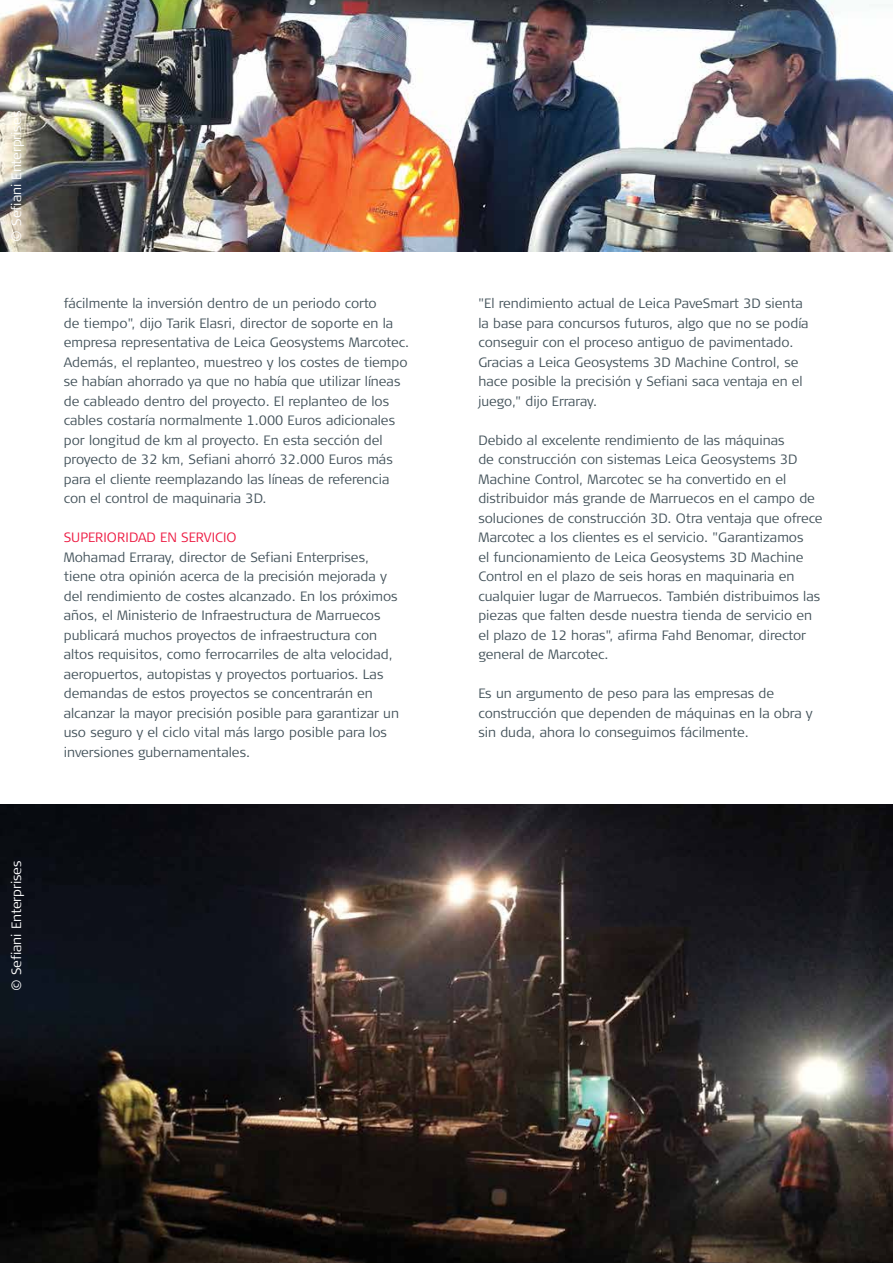
<style>
.page{position:relative;width:893px;height:1263px;background:#fff}
.page>*{position:absolute;margin:0;border:0;box-sizing:border-box;transform-origin:0 0}
.t1{font:300 13.5px/19.5px "Signa Column";color:#43525a}
.t2{font:300 13.5px "Signa Column";letter-spacing:-.005em;color:#fff}
.t3{font:300 13.5px "Signa Column";color:#ed1941}
</style>
<div class="page">
<img style="left:0;top:804px;width:893px;height:459px">
<img style="left:0;top:0;width:893px;height:251px">
<p class="t2" style="left:9px;top:242px;width:132px;rotate:-90deg">© Sefiani Enterprises</p>
<p class="t1" style="left:64px;top:294px;width:347px">fácilmente la inversión dentro de un periodo corto<br>de tiempo", dijo Tarik Elasri, director de soporte en la empresa representativa de Leica Geosystems Marcotec.<br>Además, el replanteo, muestreo y los costes de tiempo se habían ahorrado ya que no había que utilizar líneas de cableado dentro del proyecto. El replanteo de los cables costaría normalmente 1.000 Euros adicionales por longitud de km al proyecto. En esta sección del proyecto de 32 km, Sefiani ahorró 32.000 Euros más para el cliente reemplazando las líneas de referencia con el control de maquinaria 3D.</p>
<p class="t3" style="left:64px;top:530px;width:174px">SUPERIORIDAD EN SERVICIO</p>
<p class="t1" style="left:64px;top:547px;width:337px">Mohamad Erraray, director de Sefiani Enterprises, tiene otra opinión acerca de la precisión mejorada y del rendimiento de costes alcanzado. En los próximos años, el Ministerio de Infraestructura de Marruecos publicará muchos proyectos de infraestructura con altos requisitos, como ferrocarriles de alta velocidad, aeropuertos, autopistas y proyectos portuarios. Las demandas de estos proyectos se concentrarán en alcanzar la mayor precisión posible para garantizar un uso seguro y el ciclo vital más largo posible para los inversiones gubernamentales.</p>
<p class="t2" style="left:9px;top:991px;width:132px;rotate:-90deg">© Sefiani Enterprises</p>
<p class="t1" style="left:478px;top:294px;width:332px">"El rendimiento actual de Leica PaveSmart 3D sienta la base para concursos futuros, algo que no se podía conseguir con el proceso antiguo de pavimentado.<br>Gracias a Leica Geosystems 3D Machine Control, se hace posible la precisión y Sefiani saca ventaja en el juego," dijo Erraray.</p>
<p class="t1" style="left:478px;top:430px;width:346px">Debido al excelente rendimiento de las máquinas<br>de construcción con sistemas Leica Geosystems 3D Machine Control, Marcotec se ha convertido en el distribuidor más grande de Marruecos en el campo de soluciones de construcción 3D. Otra ventaja que ofrece Marcotec a los clientes es el servicio. "Garantizamos<br>el funcionamiento de Leica Geosystems 3D Machine Control en el plazo de seis horas en maquinaria en cualquier lugar de Marruecos. También distribuimos las piezas que falten desde nuestra tienda de servicio en el plazo de 12 horas", afirma Fahd Benomar, director general de Marcotec.</p>
<p class="t1" style="left:478px;top:684px;width:336px">Es un argumento de peso para las empresas de construcción que dependen de máquinas en la obra y sin duda, ahora lo conseguimos fácilmente.</p>
</div>
